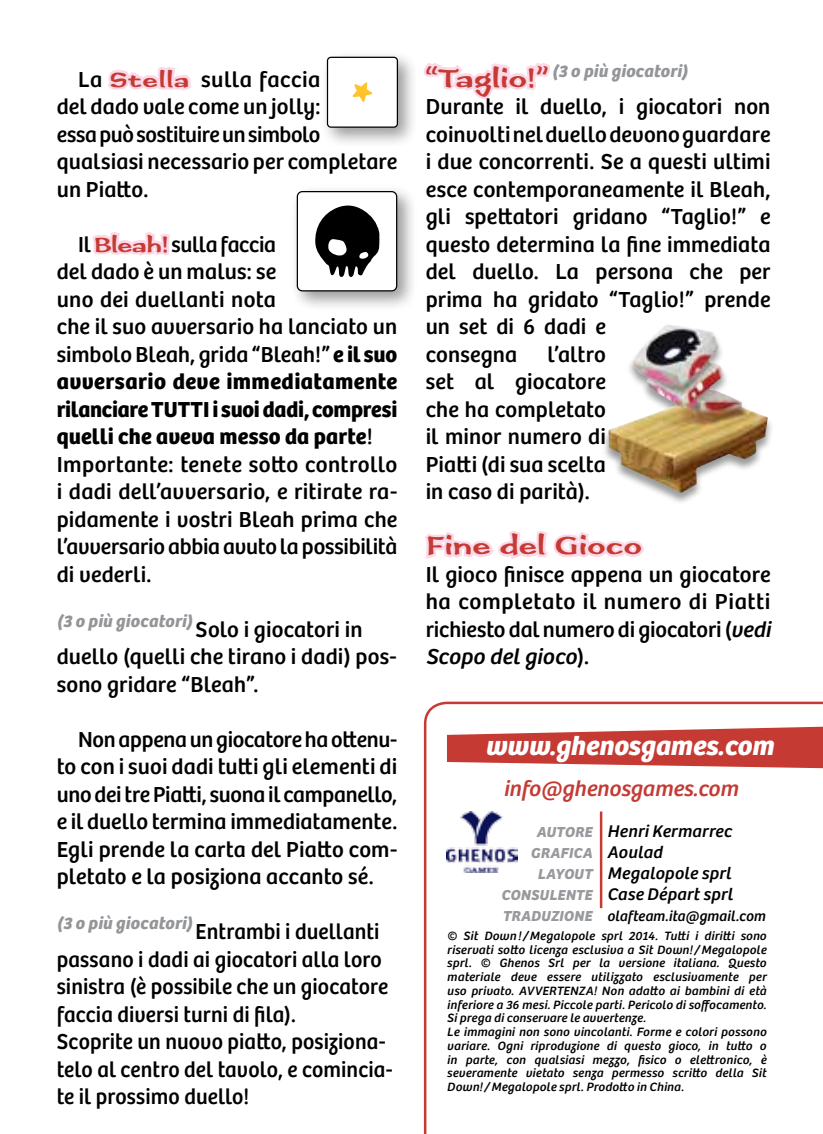
<style>
.page{position:relative;width:823px;height:1134px;background:#fff}
.page>*{position:absolute;margin:0;border:0;box-sizing:border-box;transform-origin:0 0}
.t1{font:30px "Immi Five O Five Std";letter-spacing:.005em;color:#c53a33}
.t2{font:italic 700 27.5px "Bree";color:#fff}
.t3{font:22.5px/27.5px "Bree";letter-spacing:.005em;color:#000}
.t4{font:22.5px/27.5px "Bree";letter-spacing:.005em;color:#000;scale:.96 1}
.t5{font:italic 22.5px "Bree";color:#c53a33}
.t6{font:italic 17.5px/21px "Bree";letter-spacing:.015em;color:#000;text-align:right}
.t7{font:italic 700 17.5px "Bree";letter-spacing:.015em;color:#939598}
.t8{font:italic 15px "Bree";letter-spacing:.01em;color:#000}
.t9{font:italic 700 15px "Bree";letter-spacing:.025em;color:#97999c}
.t10{font:italic 12.5px/13.8px "Bree";letter-spacing:.02em;color:#000}
.s1{font-family:"Immi Five O Five Std";font-size:25px;color:#c53a33}
.s2{font-weight:700}
.s3{font-weight:400;font-style:normal;font-size:22.5px;color:#000}
.s4{font-family:"Immi Five O Five Std";font-weight:400;font-style:normal;font-size:30px;color:#c53a33}
.s5{font-style:italic}
.s6{font-weight:700;font-size:15px;color:#97999c}
.s7{font-weight:400;font-size:17.5px;color:#000}
.s8{font-weight:700;color:#97999c}
</style>
<div class="page">
<svg style="left:423px;top:702px;width:399px;height:432px"></svg>
<svg style="left:446px;top:727px;width:376px;height:41px;background:#ce5a54"></svg>
<div style="left:601px;top:325px;width:172px;height:180px;background:#000;opacity:.4"></div>
<img style="left:608px;top:324px;width:159px;height:169px">
<svg style="left:424px;top:63px;width:126px;height:36px"></svg>
<svg style="left:425px;top:531px;width:219px;height:28px"></svg>
<hr style="left:599px;top:811px;width:3px;height:97px;background:#c53a33">
<svg style="left:107px;top:67px;width:84px;height:24px"></svg>
<svg style="left:92px;top:232px;width:78px;height:24px"></svg>
<img style="left:446px;top:811px;width:71px;height:62px">
<div style="left:320px;top:50px;width:98px;height:98px;background:#000;opacity:.4"></div>
<div style="left:327px;top:57px;width:70px;height:70px;background:#fff;border-radius:4px"></div>
<div style="left:327px;top:57px;width:71px;height:71px;border:1px solid #000;border-radius:4px"></div>
<svg style="left:352px;top:82px;width:20px;height:20px"></svg>
<div style="left:290px;top:184px;width:128px;height:128px;background:#000;opacity:.4"></div>
<div style="left:297px;top:192px;width:99px;height:99px;background:#fff;border-radius:5px"></div>
<div style="left:296px;top:191px;width:101px;height:100px;border:1px solid #000;border-radius:5px"></div>
<svg style="left:315px;top:205px;width:64px;height:72px"></svg>
<p class="t3" style="left:57px;top:66px;width:342px;text-indent:21px">La <span class="s1">Stella</span> sulla faccia<br>del dado vale come un jolly:<br>essa può sostituire un simbolo qualsiasi necessario per completare un Piatto.</p>
<p class="t3" style="left:57px;top:231px;width:342px;text-indent:21px">Il <span class="s1">Bleah!</span> sulla faccia<br>del dado è un malus: se<br>uno dei duellanti nota<br>che il suo avversario ha lanciato un simbolo Bleah, grida “Bleah!” <span class="s2">e il suo avversario deve immediatamente rilanciare TUTTI i suoi dadi, compresi quelli che aveva messo da parte</span>!<br>Importante: tenete sotto controllo i dadi dell’avversario, e ritirate ra&shy;pidamente i vostri Bleah prima che l’avversario abbia avuto la possibilità di vederli.</p>
<p class="t7" style="left:57px;top:611px;width:307px">(3 o più giocatori) <span class="s3">Solo i giocatori in</span></p>
<p class="t3" style="left:57px;top:643px;width:341px">duello (quelli che tirano i dadi) pos&shy;sono gridare “Bleah”.</p>
<p class="t3" style="left:57px;top:726px;width:342px;text-align:justify;text-indent:21px">Non appena un giocatore ha ottenu&shy;to con i suoi dadi tutti gli elementi di uno dei tre Piatti, suona il campanello, e il duello termina immediatamente.<br>Egli prende la carta del Piatto com&shy;pletato e la posiziona accanto sé.</p>
<p class="t4" style="left:57px;top:918px;width:351px"><sup>(3</sup> <sup>o</sup> <sup>più</sup> <sup>giocatori)</sup> Entrambi i duellanti passano i dadi ai giocatori alla loro sinistra (è possibile che un giocatore faccia diversi turni di fila).<br>Scoprite un nuovo piatto, posiziona&shy;telo al centro del tavolo, e comincia&shy;te il prossimo duello!</p>
<p class="t7" style="left:425px;top:61px;width:263px"><span class="s4">“Taglio!”</span> (3 o più giocatori)</p>
<p class="t3" style="left:425px;top:93px;width:346px">Durante il duello, i giocatori non coinvolti nel duello devono guardare i due concorrenti. Se a questi ultimi esce contemporaneamente il Bleah, gli spettatori gridano “Taglio!” e questo determina la fine immediata del duello. La persona che per prima ha gridato “Taglio!” prende un set di 6 dadi e<br>consegna</p>
<p class="t3" style="left:425px;top:341px;width:182px;text-align:justify;text-indent:122px">l’altro set al giocatore che ha completato il minor numero di Piatti (di sua scelta in caso di parità).</p>
<h1 class="t1" style="left:425px;top:531px;width:218px">Fine del Gioco</h1>
<p class="t3" style="left:425px;top:561px;width:346px;text-align:justify">Il gioco finisce appena un giocatore ha completato il numero di Piatti richiesto dal numero di giocatori (<span class="s5">vedi Scopo del gioco</span>).</p>
<p class="t2" style="left:485px;top:730px;width:290px">www.ghenosgames.com</p>
<p class="t5" style="left:503px;top:776px;width:236px">info@ghenosgames.com</p>
<p class="t6" style="left:536px;top:821px;width:197px"><span class="s6">AUTORE</span> Henri Kermarrec</p>
<p class="t9" style="left:530px;top:844px;width:133px">GRAFICA <span class="s7">Aoulad</span></p>
<p class="t6" style="left:500px;top:863px;width:233px"><span class="s6">LAYOUT</span> Megalopole sprl<br><span class="s6">CONSULENTE</span> Case Départ sprl</p>
<p class="t8" style="left:502px;top:907px;width:264px"><span class="s8">TRADUZIONE</span> olafteam.ita@gmail.com</p>
<p class="t10" style="left:446px;top:929px;width:320px">© Sit Down!/Megalopole sprl 2014. Tutti i diritti sono riservati sotto licenza esclusiva a Sit Down!/Megalopole sprl. © Ghenos Srl per la versione italiana. Questo materiale deve essere utilizzato esclusivamente per uso privato. AVVERTENZA! Non adatto ai bambini di età inferiore a 36 mesi. Piccole parti. Pericolo di soffocamento.<br>Si prega di conservare le avvertenze.<br>Le immagini non sono vincolanti. Forme e colori possono variare. Ogni riproduzione di questo gioco, in tutto o in parte, con qualsiasi mezzo, fisico o elettronico, è severamente vietato senza permesso scritto della Sit Down!/Megalopole sprl. Prodotto in China.</p>
</div>
